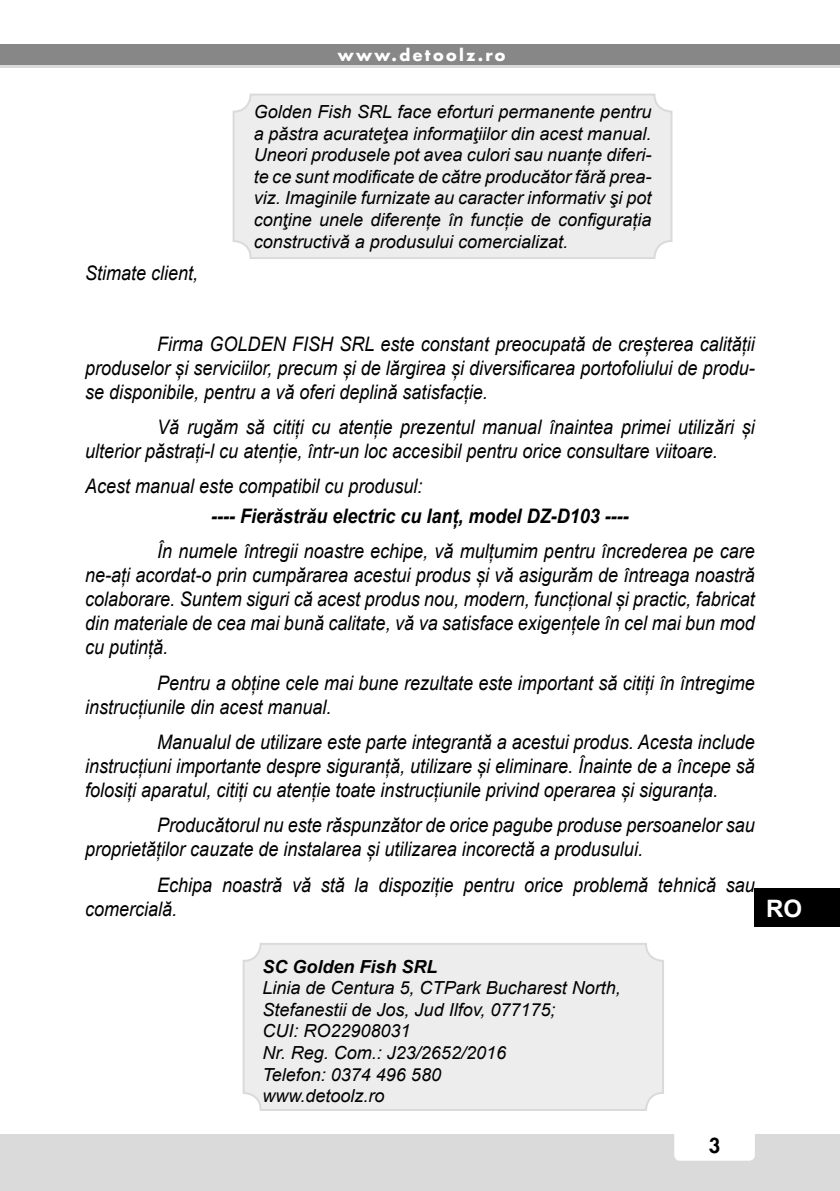
<style>
.page{position:relative;width:840px;height:1191px;background:#fff}
.page>*{position:absolute;margin:0;border:0;box-sizing:border-box;transform-origin:0 0}
.t1{font:700 24px "Arial";color:#fff}
.t2{font:italic 20px/24px "Arial";color:#000;scale:.9 1}
.t3{font:italic 700 20px "Arial";color:#000;scale:.9 1}
.t4{font:800 20px "Futura";color:#000}
.t5{font:italic 18px/21.6px "Arial";color:#000;text-align:justify}
.t6{font:italic 700 18px "Arial";color:#000}
.t7{font:700 16px "Futura";letter-spacing:.15em;color:#fff}
</style>
<div class="page">
<div style="left:0;top:1134px;width:839px;height:57px;background:#dadada"></div>
<div style="left:674px;top:1120px;width:80px;height:40px;background:#fff;border-radius:6px"></div>
<div style="left:0;top:44px;width:839px;height:24px;background:#878787"></div>
<hr style="left:0;top:65px;width:839px;height:3px;background:#dadada">
<div style="left:754px;top:888px;width:85px;height:39px;background:#000"></div>
<div style="left:233px;top:95px;width:438px;height:163px;background:#ededed;border-radius:17px"></div>
<div style="left:232px;top:94px;width:440px;height:165px;border:2px solid #dadada;border-radius:17px"></div>
<div style="left:243px;top:944px;width:419px;height:166px;background:#ededed;border-radius:17px"></div>
<div style="left:242px;top:943px;width:421px;height:168px;border:2px solid #dadada;border-radius:17px"></div>
<p class="t2" style="left:85px;top:261px;width:127px">Stimate client,</p>
<p class="t7" style="left:338px;top:44px;width:169px">www.detoolz.ro</p>
<p class="t5" style="left:253px;top:101px;width:399px">Golden Fish SRL face eforturi permanente pentru a păstra acurateţea informaţiilor din acest manual.<br>Uneori produsele pot avea culori sau nuanțe diferi&shy;te ce sunt modificate de către producător fără prea&shy;viz. Imaginile furnizate au caracter informativ şi pot conţine unele diferențe în funcție de configurația constructivă a produsului comercializat.</p>
<p class="t2" style="left:85px;top:332px;width:745px;text-align:justify;text-indent:72px">Firma GOLDEN FISH SRL este constant preocupată de creșterea calității produselor și serviciilor, precum și de lărgirea și diversificarea portofoliului de produ&shy;se disponibile, pentru a vă oferi deplină satisfacție.</p>
<p class="t2" style="left:85px;top:415px;width:745px;text-indent:72px">Vă rugăm să citiți cu atenție prezentul manual înaintea primei utilizări și ulterior păstrați-l cu atenție, într-un loc accesibil pentru orice consultare viitoare.</p>
<p class="t2" style="left:85px;top:474px;width:376px">Acest manual este compatibil cu produsul:</p>
<p class="t3" style="left:211px;top:502px;width:465px">---- Fierăstrău electric cu lanț, model DZ-D103 ----</p>
<p class="t2" style="left:85px;top:539px;width:745px;text-align:justify;text-indent:72px">În numele întregii noastre echipe, vă mulțumim pentru încrederea pe care ne-ați acordat-o prin cumpărarea acestui produs și vă asigurăm de întreaga noastră colaborare. Suntem siguri că acest produs nou, modern, funcțional și practic, fabricat din materiale de cea mai bună calitate, vă va satisface exigențele în cel mai bun mod cu putință.</p>
<p class="t2" style="left:85px;top:671px;width:745px;text-indent:72px">Pentru a obține cele mai bune rezultate este important să citiți în întregime instrucțiunile din acest manual.</p>
<p class="t2" style="left:85px;top:730px;width:745px;text-align:justify;text-indent:72px">Manualul de utilizare este parte integrantă a acestui produs. Acesta include instrucțiuni importante despre siguranță, utilizare și eliminare. Înainte de a începe să folosiți aparatul, citiți cu atenție toate instrucțiunile privind operarea și siguranța.</p>
<p class="t2" style="left:85px;top:813px;width:745px;text-indent:72px">Producătorul nu este răspunzător de orice pagube produse persoanelor sau proprietăților cauzate de instalarea și utilizarea incorectă a produsului.</p>
<p class="t2" style="left:85px;top:873px;width:745px;text-indent:72px">Echipa noastră vă stă la dispoziție pentru orice problemă tehnică sau comercială.</p>
<p class="t1" style="left:765px;top:891px;width:37px">RO</p>
<p class="t6" style="left:262px;top:954px;width:177px">SC Golden Fish SRL</p>
<p class="t5" style="left:262px;top:977px;width:360px;text-align:left">Linia de Centura 5, CTPark Bucharest North,<br>Stefanestii de Jos, Jud Ilfov, 077175;<br>CUI: RO22908031<br>Nr. Reg. Com.: J23/2652/2016<br>Telefon: 0374 496 580<br>www.detoolz.ro</p>
<p class="t4" style="left:708px;top:1132px;width:13px">3</p>
</div>
